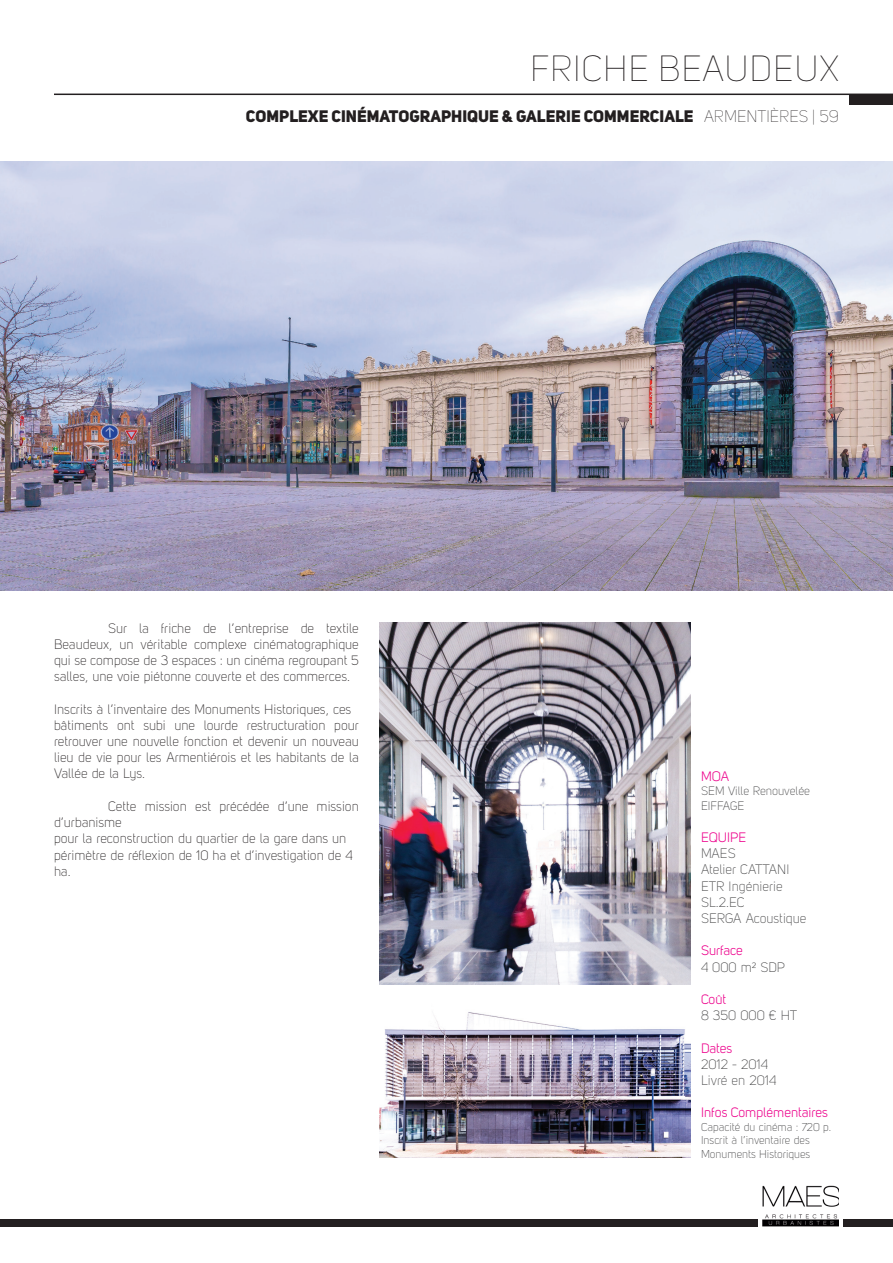
<style>
.page{position:relative;width:893px;height:1263px;background:#fff}
.page>*{position:absolute;margin:0;border:0;box-sizing:border-box;transform-origin:0 0}
.t1{font:36px "Uni Sans Thin CAPS";letter-spacing:.02em;color:#231f20}
.t2{font:16.5px "Uni Sans Heavy CAPS";color:#231f20}
.t3{font:13.5px/16.2px "Uni Sans Light";color:#231f20}
.t4{font:13.5px/16.2px "Uni Sans Light";color:#3e3e3f}
.t5{font:13.5px "Uni Sans Book";color:#ed028c}
.t6{font:12px/14.4px "Uni Sans Light";color:#3e3e3f}
.t7{font:11.25px/13.5px "Uni Sans Light";color:#3e3e3f}
.s1{font-family:"Uni Sans Thin CAPS"}
</style>
<div class="page">
<img style="left:380px;top:622px;width:311px;height:362px">
<img style="left:0;top:162px;width:893px;height:429px">
<img style="left:762px;top:1185px;width:77px;height:41px">
<div style="left:849px;top:95px;width:44px;height:10px;background:#231f20"></div>
<hr style="left:54px;top:94px;width:839px;height:1px;background:#231f20">
<div style="left:843px;top:1219px;width:50px;height:7px;background:#231f20"></div>
<div style="left:0;top:1219px;width:758px;height:7px;background:#231f20"></div>
<img style="left:380px;top:1012px;width:311px;height:146px">
<h1 class="t1" style="left:530px;top:48px;width:310px">FRICHE BEAUDEUX</h1>
<p class="t2" style="left:246px;top:106px;width:595px">COMPLEXE CINÉMATOGRAPHIQUE &amp; GALERIE COMMERCIALE <span class="s1">ARMENTIÈRES | 59</span></p>
<p class="t3" style="left:54px;top:620px;width:306px;text-align:justify;text-indent:54px">Sur la friche de l’entreprise de textile Beaudeux, un véritable complexe cinématographique qui se compose de 3 espaces : un cinéma regroupant 5 salles, une voie piétonne couverte et des commerces.</p>
<p class="t3" style="left:54px;top:701px;width:306px">Inscrits à l’inventaire des Monuments Historiques, ces bâtiments ont subi une lourde restructuration pour retrouver une nouvelle fonction et devenir un nouveau lieu de vie pour les Armentiérois et les habitants de la Vallée de la Lys.</p>
<p class="t3" style="left:54px;top:798px;width:306px;text-indent:54px">Cette mission est précédée d’une mission d’urbanisme<br>pour la reconstruction du quartier de la gare dans un périmètre de réflexion de 10 ha et d’investigation de 4 ha.</p>
<p class="t5" style="left:701px;top:768px;width:30px">MOA</p>
<p class="t6" style="left:701px;top:784px;width:111px">SEM Ville Renouvelée<br>EIFFAGE</p>
<p class="t5" style="left:701px;top:829px;width:47px">EQUIPE</p>
<p class="t4" style="left:701px;top:845px;width:107px">MAES<br>Atelier CATTANI<br>ETR Ingénierie<br>SL.2.EC<br>SERGA Acoustique</p>
<p class="t5" style="left:701px;top:943px;width:43px">Surface</p>
<p class="t4" style="left:701px;top:959px;width:86px">4 000 m² SDP</p>
<p class="t5" style="left:701px;top:991px;width:27px">Coût</p>
<p class="t4" style="left:701px;top:1007px;width:98px">8 350 000 € HT</p>
<p class="t5" style="left:701px;top:1040px;width:33px">Dates</p>
<p class="t4" style="left:701px;top:1056px;width:77px">2012 - 2014<br>Livré en 2014</p>
<p class="t5" style="left:701px;top:1105px;width:128px">Infos Complémentaires</p>
<p class="t7" style="left:701px;top:1120px;width:132px">Capacité du cinéma : 720 p.<br>Inscrit à l’inventaire des<br>Monuments Historiques</p>
</div>
